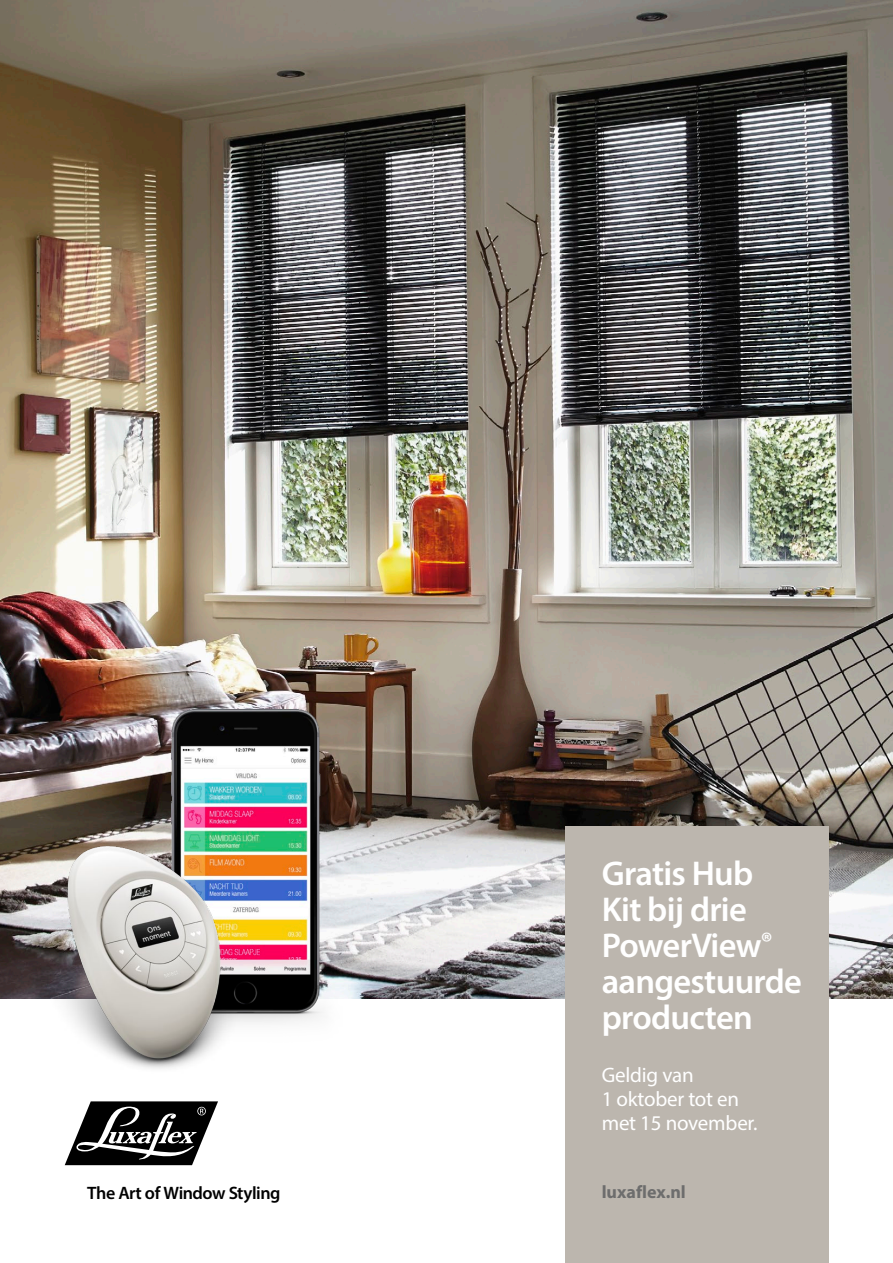
<style>
.page{position:relative;width:893px;height:1263px;background:#fff}
.page>*{position:absolute;margin:0;border:0;box-sizing:border-box;transform-origin:0 0}
.Product_omslag{font:600 34.5px/36px "Myriad Pro";letter-spacing:-.02em;color:#fff}
.usp_omslag{font:21px/24px "Myriad Pro";letter-spacing:-.01em;color:#fff}
.t1{font:600 18px "Myriad Pro";letter-spacing:-.025em;color:#000}
.usp_omslag-2{font:700 18px "Myriad Pro";color:#6d6d6d}
.t2{font:7.95px/7.9px "Myriad Pro";color:#fff;text-align:center}
</style>
<div class="page">
<img style="left:0;top:0;width:893px;height:998px">
<div style="left:566px;top:826px;width:263px;height:437px;background:#bcb6ae"></div>
<svg style="left:65px;top:1101px;width:153px;height:64px"></svg>
<img style="left:153px;top:710px;width:190px;height:313px">
<img style="left:44px;top:833px;width:202px;height:236px">
<p class="t2" style="left:140px;top:928px;width:30px;rotate:-14deg">Ons moment</p>
<p class="t1" style="left:87px;top:1181px;width:195px">The Art of Window Styling</p>
<p class="Product_omslag" style="left:602px;top:854px;width:173px">Gratis Hub<br>Kit bij drie<br>PowerView<sup>®</sup></p>
<p class="Product_omslag" style="left:602px;top:962px;width:202px">aangestuurde</p>
<p class="Product_omslag" style="left:602px;top:998px;width:153px">producten</p>
<p class="usp_omslag" style="left:602px;top:1063px;width:157px">Geldig van<br>1 oktober tot en met 15 november.</p>
<p class="usp_omslag-2" style="left:602px;top:1180px;width:86px">luxaflex.nl</p>
</div>
